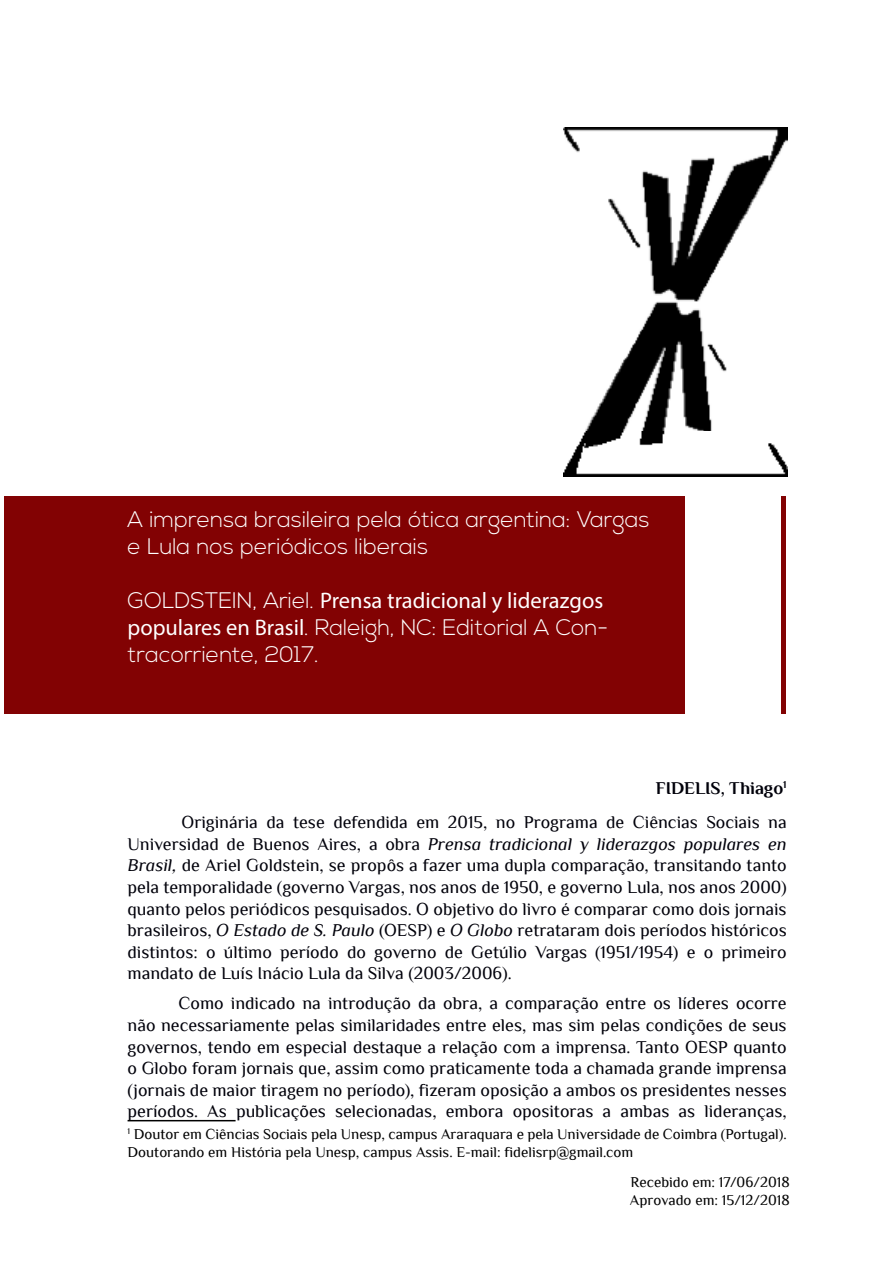
<style>
.page{position:relative;width:893px;height:1263px;background:#fff}
.page>*{position:absolute;margin:0;border:0;box-sizing:border-box;transform-origin:0 0}
.t1{font:300 22.5px/27px "Nexa";color:#fff}
.t2{font:22.5px "Myriad Pro";color:#fff}
.t3{font:18px/21.6px "Philosopher";color:#00000a;text-align:justify}
.t4{font:15px/18px "Philosopher";color:#000}
.s1{font-family:"Nexa";font-weight:300}
.s2{font-family:"Myriad Pro";font-weight:400}
.s3{font-weight:700}
.s4{font-style:italic}
</style>
<div class="page">
<div style="left:4px;top:497px;width:782px;height:217px;background:#820203"></div>
<div style="left:685px;top:487px;width:96px;height:228px;background:#fff"></div>
<img style="left:564px;top:128px;width:223px;height:348px">
<hr style="left:128px;top:1120px;width:108px;height:1px;background:#000">
<p class="t1" style="left:128px;top:507px;width:524px">A imprensa brasileira pela ótica argentina: Vargas e Lula nos periódicos liberais</p>
<p class="t2" style="left:128px;top:587px;width:477px"><span class="s1">GOLDSTEIN, Ariel.</span> Prensa tradicional y liderazgos</p>
<p class="t1" style="left:128px;top:615px;width:482px"><span class="s2">populares en Brasil</span>. Raleigh, NC: Editorial A Con&shy;tracorriente, 2017.</p>
<p class="t3" style="left:182px;top:771px;width:607px;line-height:34.3px;text-align:right"><span class="s3">FIDELIS, Thiago</span><sup>1<br></sup>Originária da tese defendida em 2015, no Programa de Ciências Sociais na</p>
<p class="t3" style="left:128px;top:833px;width:661px">Universidad de Buenos Aires, a obra <span class="s4">Prensa tradicional y liderazgos populares en Brasil,</span> de Ariel Goldstein, se propôs a fazer uma dupla comparação, transitando tanto pela temporalidade (governo Vargas, nos anos de 1950, e governo Lula, nos anos 2000) quanto pelos periódicos pesquisados. O objetivo do livro é comparar como dois jornais brasileiros, <span class="s4">O Estado de S. Paulo</span> (OESP) e <span class="s4">O Globo</span> retrataram dois períodos históricos distintos: o último período do governo de Getúlio Vargas (1951/1954) e o primeiro mandato de Luís Inácio Lula da Silva (2003/2006).</p>
<p class="t3" style="left:128px;top:993px;width:661px;text-indent:51px">Como indicado na introdução da obra, a comparação entre os líderes ocorre não necessariamente pelas similaridades entre eles, mas sim pelas condições de seus governos, tendo em especial destaque a relação com a imprensa. Tanto OESP quanto o Globo foram jornais que, assim como praticamente toda a chamada grande imprensa (jornais de maior tiragem no período), fizeram oposição a ambos os presidentes nesses períodos. As publicações selecionadas, embora opositoras a ambas as lideranças,</p>
<p class="t4" style="left:128px;top:1125px;width:661px"><sup>1</sup> Doutor em Ciências Sociais pela Unesp, campus Araraquara e pela Universidade de Coimbra (Portugal).<br>Doutorando em História pela Unesp, campus Assis. E-mail: fidelisrp@gmail.com</p>
<p class="t4" style="left:630px;top:1173px;width:161px">Recebido em: 17/06/2018<br>Aprovado em: 15/12/2018</p>
</div>
